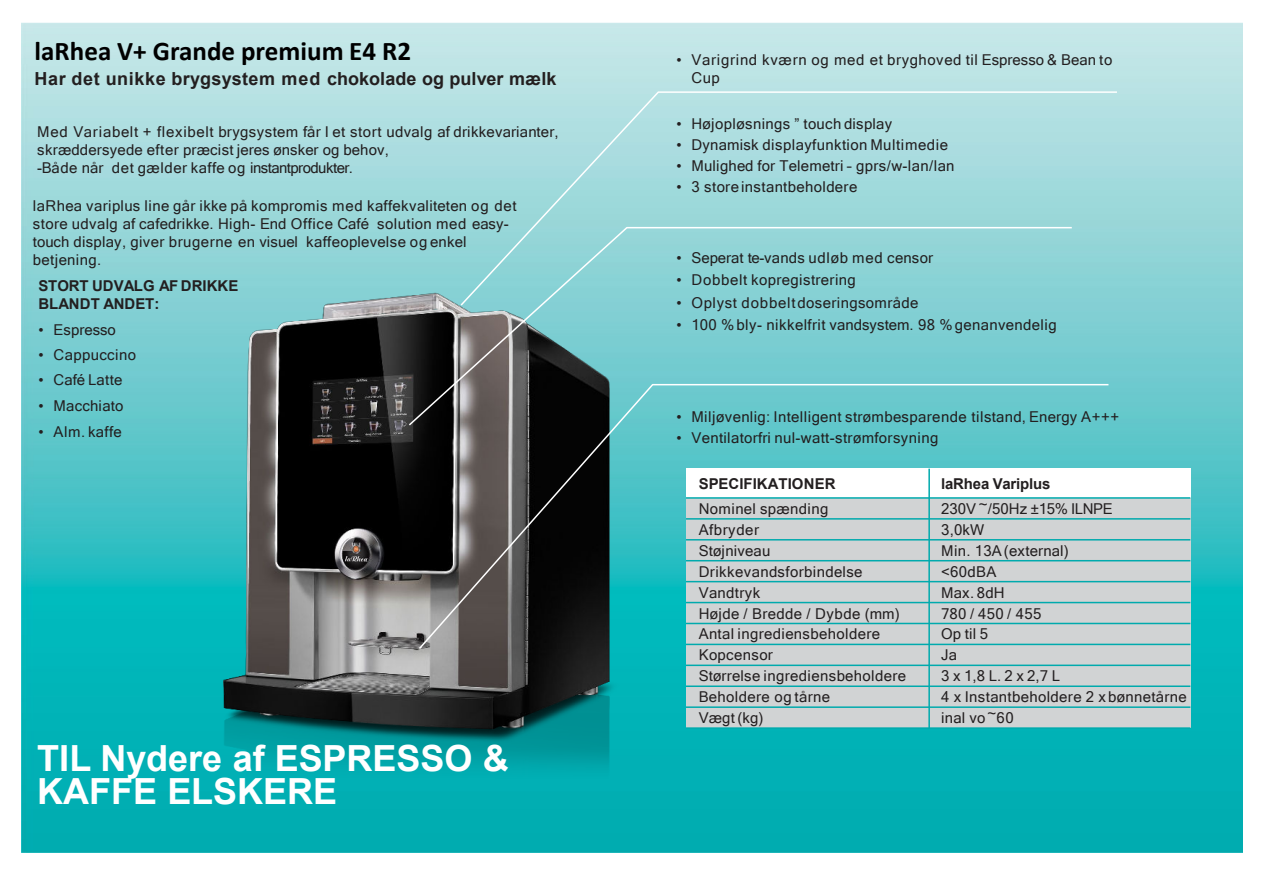
<style>
.page{position:relative;width:1264px;height:894px;background:#fff}
.page>*{position:absolute;margin:0;border:0;box-sizing:border-box;transform-origin:0 0}
.t1{font:700 36px/33.2px "Arial";color:#fff}
.t2{font:700 27px "Calibri";color:#000}
.t3{font:700 18px "Arial";letter-spacing:.005em;color:#231f20}
.t4{font:15px/18px "Microsoft Sans Serif";letter-spacing:.02em;color:#231f20}
.t5{font:700 15px/18px "Arial";color:#231f20}
.t6{font:15px "Microsoft Sans Serif";color:#231f20}
.t7{font:15px "Microsoft Sans Serif";letter-spacing:.25em;color:#231f20}
</style>
<div class="page">
<img style="left:21px;top:22px;width:1221px;height:829px">
<img style="left:206px;top:291px;width:415px;height:488px">
<svg style="left:459px;top:91px;width:659px;height:216px;background:#a7dcde"></svg>
<svg style="left:407px;top:226px;width:666px;height:201px;background:#7fc1c4"></svg>
<svg style="left:417px;top:383px;width:692px;height:267px;background:#468082"></svg>
<div style="left:686px;top:468px;width:243px;height:30px;background:#fff"></div>
<div style="left:929px;top:468px;width:261px;height:30px;background:#fff"></div>
<div style="left:686px;top:498px;width:243px;height:20px;background:#d1d3d4"></div>
<div style="left:929px;top:498px;width:261px;height:20px;background:#d1d3d4"></div>
<div style="left:686px;top:518px;width:243px;height:21px;background:#d1d3d4"></div>
<div style="left:929px;top:518px;width:261px;height:21px;background:#d1d3d4"></div>
<div style="left:686px;top:539px;width:243px;height:21px;background:#d1d3d4"></div>
<div style="left:929px;top:539px;width:261px;height:21px;background:#d1d3d4"></div>
<div style="left:686px;top:560px;width:243px;height:21px;background:#d1d3d4"></div>
<div style="left:929px;top:560px;width:261px;height:21px;background:#d1d3d4"></div>
<div style="left:686px;top:581px;width:243px;height:21px;background:#d1d3d4"></div>
<div style="left:929px;top:581px;width:261px;height:21px;background:#d1d3d4"></div>
<div style="left:686px;top:602px;width:243px;height:21px;background:#d1d3d4"></div>
<div style="left:929px;top:602px;width:261px;height:21px;background:#d1d3d4"></div>
<div style="left:686px;top:623px;width:243px;height:21px;background:#d1d3d4"></div>
<div style="left:929px;top:623px;width:261px;height:21px;background:#d1d3d4"></div>
<div style="left:686px;top:644px;width:243px;height:21px;background:#d1d3d4"></div>
<div style="left:929px;top:644px;width:261px;height:21px;background:#d1d3d4"></div>
<div style="left:686px;top:665px;width:243px;height:21px;background:#d1d3d4"></div>
<div style="left:929px;top:665px;width:261px;height:21px;background:#d1d3d4"></div>
<div style="left:686px;top:686px;width:243px;height:21px;background:#d1d3d4"></div>
<div style="left:929px;top:686px;width:261px;height:21px;background:#d1d3d4"></div>
<div style="left:686px;top:707px;width:243px;height:21px;background:#d1d3d4"></div>
<div style="left:929px;top:707px;width:261px;height:21px;background:#d1d3d4"></div>
<hr style="left:928px;top:468px;width:1px;height:260px;background:#00aaad">
<hr style="left:686px;top:497px;width:504px;height:1px;background:#00aaad">
<hr style="left:686px;top:518px;width:504px;height:1px;background:#00aaad">
<hr style="left:686px;top:539px;width:504px;height:1px;background:#00aaad">
<hr style="left:686px;top:560px;width:504px;height:1px;background:#00aaad">
<hr style="left:686px;top:580px;width:504px;height:2px;background:#00aaad">
<hr style="left:686px;top:601px;width:504px;height:2px;background:#00aaad">
<hr style="left:686px;top:622px;width:504px;height:2px;background:#00aaad">
<hr style="left:686px;top:643px;width:504px;height:2px;background:#00aaad">
<hr style="left:686px;top:664px;width:504px;height:2px;background:#00aaad">
<hr style="left:686px;top:685px;width:504px;height:2px;background:#00aaad">
<hr style="left:686px;top:706px;width:504px;height:1px;background:#00aaad">
<hr style="left:686px;top:727px;width:504px;height:1px;background:#00aaad">
<h2 class="t2" style="left:35px;top:40px;width:378px">laRhea V+ Grande premium E4 R2</h2>
<p class="t3" style="left:35px;top:72px;width:523px">Har det unikke brygsystem med chokolade og pulver mælk</p>
<p class="t4" style="left:37px;top:124px;width:523px">Med Variabelt + flexibelt brygsystem får I et stort udvalg af drikkevarianter, skræddersyede efter præcist jeres ønsker og behov,<br>-Både når det gælder kaffe og instantprodukter.</p>
<p class="t4" style="left:33px;top:198px;width:485px">laRhea variplus line går ikke på kompromis med kaffekvaliteten og det store udvalg af cafedrikke. High- End Office Café solution med easy&shy;touch display, giver brugerne en visuel kaffeoplevelse og enkel betjening.</p>
<p class="t5" style="left:38px;top:278px;width:201px">STORT UDVALG AF DRIKKE<br>BLANDT ANDET:</p>
<p class="t6" style="left:38px;top:323px;width:79px">• Espresso</p>
<p class="t4" style="left:38px;top:347px;width:99px">• Cappuccino</p>
<p class="t4" style="left:38px;top:372px;width:86px">• Café Latte</p>
<p class="t4" style="left:38px;top:398px;width:86px">• Macchiato</p>
<p class="t4" style="left:38px;top:423px;width:85px">• Alm. kaffe</p>
<h1 class="t1" style="left:37px;top:744px;width:473px">TIL Nydere af ESPRESSO &amp;<br>KAFFE ELSKERE</h1>
<p class="t4" style="left:691px;top:52px;width:422px;text-indent:-15px">• Varigrind kværn og med et bryghoved til Espresso &amp; Bean to<br>Cup</p>
<p class="t4" style="left:676px;top:116px;width:217px">• Højopløsnings ” touch display</p>
<p class="t4" style="left:676px;top:137px;width:273px">• Dynamisk displayfunktion Multimedie</p>
<p class="t4" style="left:676px;top:158px;width:280px">• Mulighed for Telemetri – gprs/w-lan/lan</p>
<p class="t4" style="left:676px;top:179px;width:182px">• 3 storeinstantbeholdere</p>
<p class="t4" style="left:676px;top:249px;width:258px">• Seperat te-vands udløb med censor</p>
<p class="t4" style="left:676px;top:272px;width:181px">• Dobbelt kopregistrering</p>
<p class="t4" style="left:676px;top:294px;width:243px">• Oplyst dobbeltdoseringsområde</p>
<p class="t4" style="left:676px;top:317px;width:382px">• 100 % bly- nikkelfrit vandsystem. 98 %genanvendelig</p>
<p class="t4" style="left:676px;top:409px;width:444px">• Miljøvenlig: Intelligent strømbesparende tilstand, Energy A+++</p>
<p class="t4" style="left:676px;top:430px;width:263px">• Ventilatorfri nul-watt-strømforsyning</p>
<p class="t5" style="left:698px;top:476px;width:138px">SPECIFIKATIONER</p>
<p class="t5" style="left:941px;top:476px;width:111px">laRhea Variplus</p>
<p class="t4" style="left:698px;top:501px;width:131px">Nominel spænding</p>
<p class="t6" style="left:941px;top:502px;width:173px">230V ~/50Hz ±15% ILNPE</p>
<p class="t4" style="left:698px;top:521px;width:62px">Afbryder</p>
<p class="t4" style="left:941px;top:521px;width:45px">3,0kW</p>
<p class="t4" style="left:698px;top:542px;width:73px">Støjniveau</p>
<p class="t4" style="left:941px;top:542px;width:129px">Min. 13A(external)</p>
<p class="t4" style="left:698px;top:563px;width:165px">Drikkevandsforbindelse</p>
<p class="t4" style="left:941px;top:563px;width:57px">&lt;60dBA</p>
<p class="t4" style="left:698px;top:584px;width:63px">Vandtryk</p>
<p class="t4" style="left:941px;top:584px;width:65px">Max. 8dH</p>
<p class="t4" style="left:698px;top:605px;width:202px">Højde / Bredde / Dybde (mm)</p>
<p class="t4" style="left:940px;top:605px;width:102px">780 / 450 / 455</p>
<p class="t4" style="left:698px;top:626px;width:183px">Antal ingrediensbeholdere</p>
<p class="t4" style="left:940px;top:626px;width:49px">Op til 5</p>
<p class="t4" style="left:698px;top:647px;width:76px">Kopcensor</p>
<p class="t4" style="left:940px;top:647px;width:18px">Ja</p>
<p class="t4" style="left:698px;top:668px;width:209px">Størrelse ingrediensbeholdere</p>
<p class="t7" style="left:940px;top:670px;width:120px">3x1,8L.2x2,7L</p>
<p class="t4" style="left:698px;top:689px;width:133px">Beholdere og tårne</p>
<p class="t4" style="left:940px;top:689px;width:247px">4 x Instantbeholdere 2 x bønnetårne</p>
<p class="t4" style="left:698px;top:710px;width:66px">Vægt (kg)</p>
<p class="t4" style="left:940px;top:710px;width:74px">inal vo~60</p>
</div>
